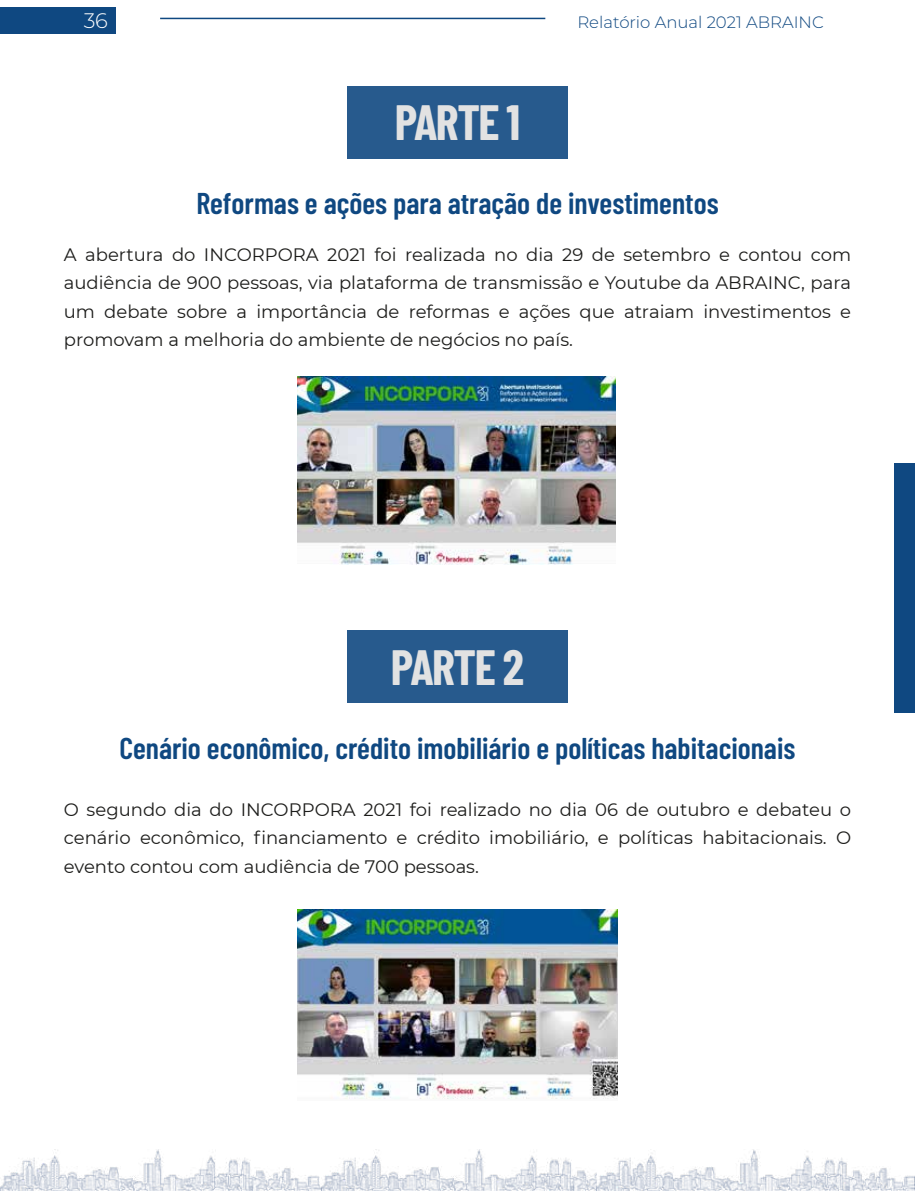
<style>
.page{position:relative;width:915px;height:1191px;background:#fff}
.page>*{position:absolute;margin:0;border:0;box-sizing:border-box;transform-origin:0 0}
.t1{font:700 48.45px "Barlow Condensed";letter-spacing:-.03em;color:#e2e2e2}
.t2{font:600 30px "Barlow Condensed";color:#0f4881}
.t3{font:300 21px "Montserrat";color:#fff}
.t4{font:18px/28.5px "Montserrat";color:#1d1d1b;text-align:justify}
.t5{font:300 16.5px "Montserrat";color:#0f4881}
</style>
<div class="page">
<hr style="left:160px;top:18px;width:385px;height:1px;background:#0f4881">
<img style="left:0;top:1149px;width:915px;height:42px">
<div style="left:893px;top:463px;width:21px;height:249px;background:#0f4881"></div>
<div style="left:347px;top:86px;width:220px;height:73px;background:#275a8d"></div>
<div style="left:347px;top:630px;width:220px;height:73px;background:#275a8d"></div>
<img style="left:298px;top:909px;width:319px;height:190px">
<img style="left:298px;top:376px;width:317px;height:188px">
<div style="left:0;top:8px;width:116px;height:26px;background:#0f4881"></div>
<p class="t3" style="left:84px;top:6px;width:25px">36</p>
<p class="t5" style="left:577px;top:11px;width:248px">Relatório Anual 2021 ABRAINC</p>
<h1 class="t1" style="left:394px;top:88px;width:127px">PARTE 1</h1>
<h2 class="t2" style="left:196px;top:182px;width:523px">Reformas e ações para atração de investimentos</h2>
<p class="t4" style="left:64px;top:239px;width:788px">A abertura do INCORPORA 2021 foi realizada no dia 29 de setembro e contou com audiência de 900 pessoas, via plataforma de transmissão e Youtube da ABRAINC, para um debate sobre a importância de reformas e ações que atraiam investimentos e promovam a melhoria do ambiente de negócios no país.</p>
<h1 class="t1" style="left:391px;top:633px;width:134px">PARTE 2</h1>
<h2 class="t2" style="left:119px;top:726px;width:677px">Cenário econômico, crédito imobiliário e políticas habitacionais</h2>
<p class="t4" style="left:64px;top:794px;width:788px">O segundo dia do INCORPORA 2021 foi realizado no dia 06 de outubro e debateu o cenário econômico, financiamento e crédito imobiliário, e políticas habitacionais. O evento contou com audiência de 700 pessoas.</p>
</div>
